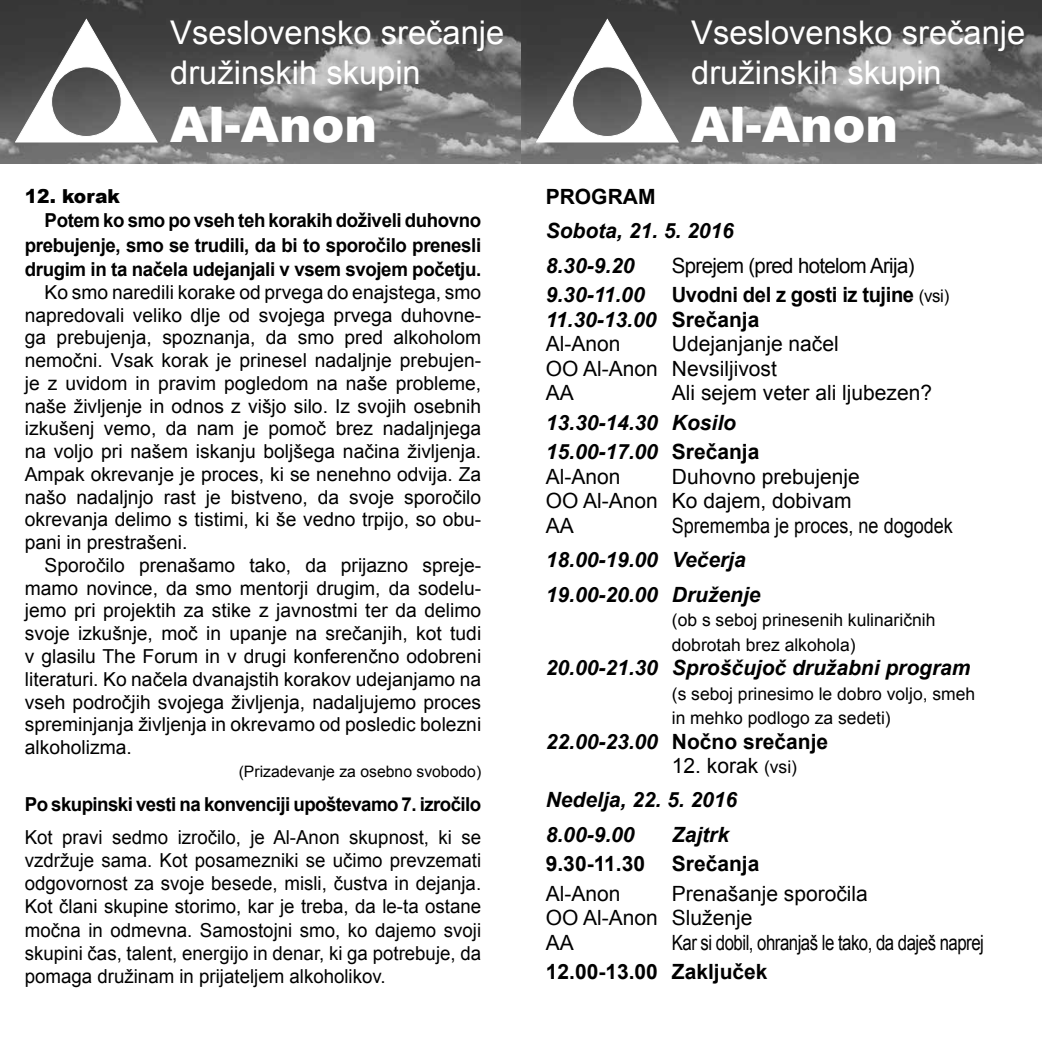
<style>
.page{position:relative;width:1042px;height:1042px;background:#fff}
.page>*{position:absolute;margin:0;border:0;box-sizing:border-box;transform-origin:0 0}
.t1{font:900 49px "Arial";color:#fff}
.t2{font:32.73px/39.2px "Arial";color:#fff}
.t3{font:italic 700 21px/34.5px "Arial";color:#000}
.t4{font:21px/24.5px "Arial";color:#000}
.t5{font:700 21px "Arial";color:#000}
.t6{font:700 21px/24.5px "Arial";letter-spacing:-.02em;color:#000;scale:.96 1}
.t7{font:21px "Arial";letter-spacing:-.03em;color:#000;scale:.8 1}
.t8{font:21px "Arial";color:#000;scale:.86 1}
.t9{font:21px "Arial";letter-spacing:-.03em;color:#000}
.t10{font:19.25px/22.8px "Arial";color:#000;text-align:justify}
.t11{font:700 19.25px/24.5px "Arial";letter-spacing:-.02em;color:#000;text-align:justify}
.t12{font:900 19.25px "Arial";color:#000}
.t13{font:17.5px/24.5px "Arial";color:#000}
.t14{font:15.75px "Arial";color:#000}
.s1{font-weight:400;font-size:17.5px}
.s2{font-style:italic}
.s3{font-weight:400}
.s4{font-style:normal}
.s5{font-weight:400;font-style:normal}
.s6{font-weight:400;font-style:normal;font-size:17.5px}
</style>
<div class="page">
<img style="left:0;top:0;width:1042px;height:164px">
<svg style="left:15px;top:19px;width:143px;height:123px"></svg>
<svg style="left:536px;top:19px;width:143px;height:123px"></svg>
<h2 class="t2" style="left:170px;top:14px;width:336px">Vseslovensko srečanje družinskih skupin</h2>
<h1 class="t1" style="left:170px;top:89px;width:208px">Al-Anon</h1>
<p class="t12" style="left:25px;top:182px;width:97px">12. korak</p>
<p class="t11" style="left:25px;top:209px;width:458px;text-indent:20px">Potem ko smo po vseh teh korakih doživeli duhovno prebujenje, smo se trudili, da bi to sporočilo prenesli drugim in ta načela udejanjali v vsem svojem početju.</p>
<p class="t10" style="left:25px;top:281px;width:458px;text-indent:20px">Ko smo naredili korake od prvega do enajstega, smo napredovali veliko dlje od svojega prvega duhovne&shy;ga prebujenja, spoznanja, da smo pred alkoholom nemočni. Vsak korak je prinesel nadaljnje prebujen&shy;je z uvidom in pravim pogledom na naše probleme, naše življenje in odnos z višjo silo. Iz svojih osebnih izkušenj vemo, da nam je pomoč brez nadaljnjega na voljo pri našem iskanju boljšega načina življenja.<br>Ampak okrevanje je proces, ki se nenehno odvija. Za našo nadaljnjo rast je bistveno, da svoje sporočilo okrevanja delimo s tistimi, ki še vedno trpijo, so obu&shy;pani in prestrašeni.</p>
<p class="t10" style="left:25px;top:554px;width:458px;text-indent:20px">Sporočilo prenašamo tako, da prijazno spreje&shy;mamo novince, da smo mentorji drugim, da sodelu&shy;jemo pri projektih za stike z javnostmi ter da delimo svoje izkušnje, moč in upanje na srečanjih, kot tudi v glasilu The Forum in v drugi konferenčno odobreni literaturi. Ko načela dvanajstih korakov udejanjamo na vseh področjih svojega življenja, nadaljujemo proces spreminjanja življenja in okrevamo od posledic bolezni alkoholizma.</p>
<p class="t14" style="left:239px;top:761px;width:244px">(Prizadevanje za osebno svobodo)</p>
<p class="t11" style="left:25px;top:793px;width:458px">Po skupinski vesti na konvenciji upoštevamo 7. izročilo</p>
<p class="t10" style="left:25px;top:826px;width:458px">Kot pravi sedmo izročilo, je Al-Anon skupnost, ki se vzdržuje sama. Kot posamezniki se učimo prevzemati odgovornost za svoje besede, misli, čustva in dejanja.<br>Kot člani skupine storimo, kar je treba, da le-ta ostane močna in odmevna. Samostojni smo, ko dajemo svoji skupini čas, talent, energijo in denar, ki ga potrebuje, da pomaga družinam in prijateljem alkoholikov.</p>
<h2 class="t2" style="left:691px;top:14px;width:336px">Vseslovensko srečanje družinskih skupin</h2>
<h1 class="t1" style="left:691px;top:89px;width:208px">Al-Anon</h1>
<p class="t5" style="left:546px;top:182px;width:111px">PROGRAM</p>
<p class="t3" style="left:546px;top:214px;width:189px">Sobota, 21. 5. 2016<br>8.30-9.20</p>
<p class="t9" style="left:672px;top:252px;width:244px">Sprejem (pred hotelom Arija)</p>
<p class="t6" style="left:546px;top:283px;width:422px;text-indent:126px">Uvodni del z gosti iz tujine <span class="s1">(vsi)<br></span><span class="s2">11.30-13.00</span> Srečanja<br><span class="s3">Al-Anon</span></p>
<p class="t3" style="left:546px;top:278px;width:100px">9.30-11.00</p>
<p class="t4" style="left:546px;top:332px;width:294px;text-indent:126px">Udejanjanje načel<br>OO Al-Anon Nevsiljivost<br>AA</p>
<p class="t4" style="left:672px;top:381px;width:262px">Ali sejem veter ali ljubezen?</p>
<p class="t3" style="left:546px;top:408px;width:215px;line-height:29.4px">13.30-14.30 Kosilo<br>15.00-17.00 <span class="s4">Srečanja</span></p>
<p class="t4" style="left:546px;top:464px;width:76px">Al-Anon</p>
<p class="t4" style="left:546px;top:464px;width:315px;text-indent:126px">Duhovno prebujenje<br>OO Al-Anon Ko dajem, dobivam<br>AA</p>
<p class="t8" style="left:672px;top:511px;width:328px">Sprememba je proces, ne dogodek</p>
<p class="t3" style="left:546px;top:543px;width:216px">18.00-19.00 Večerja<br>19.00-20.00 Druženje</p>
<p class="t13" style="left:672px;top:608px;width:265px">(ob s seboj prinesenih kulinaričnih dobrotah brez alkohola)</p>
<p class="t3" style="left:546px;top:651px;width:426px">20.00-21.30 Sproščujoč družabni program</p>
<p class="t13" style="left:672px;top:681px;width:305px">(s seboj prinesimo le dobro voljo, smeh in mehko podlogo za sedeti)</p>
<p class="t5" style="left:546px;top:727px;width:284px"><span class="s2">22.00-23.00</span> Nočno srečanje</p>
<p class="t3" style="left:546px;top:749px;width:253px;text-indent:126px"><span class="s5">12. korak</span> <span class="s6">(vsi)<br></span>Nedelja, 22. 5. 2016<br>8.00-9.00</p>
<p class="t3" style="left:672px;top:818px;width:59px">Zajtrk</p>
<p class="t5" style="left:546px;top:850px;width:101px">9.30-11.30</p>
<p class="t5" style="left:672px;top:850px;width:89px">Srečanja</p>
<p class="t4" style="left:546px;top:881px;width:76px">Al-Anon</p>
<p class="t4" style="left:546px;top:881px;width:324px;text-indent:126px">Prenašanje sporočila<br>OO Al-Anon Služenje<br>AA</p>
<p class="t7" style="left:672px;top:928px;width:392px">Kar si dobil, ohranjaš le tako, da daješ naprej</p>
<p class="t5" style="left:546px;top:958px;width:223px">12.00-13.00 Zaključek</p>
</div>
